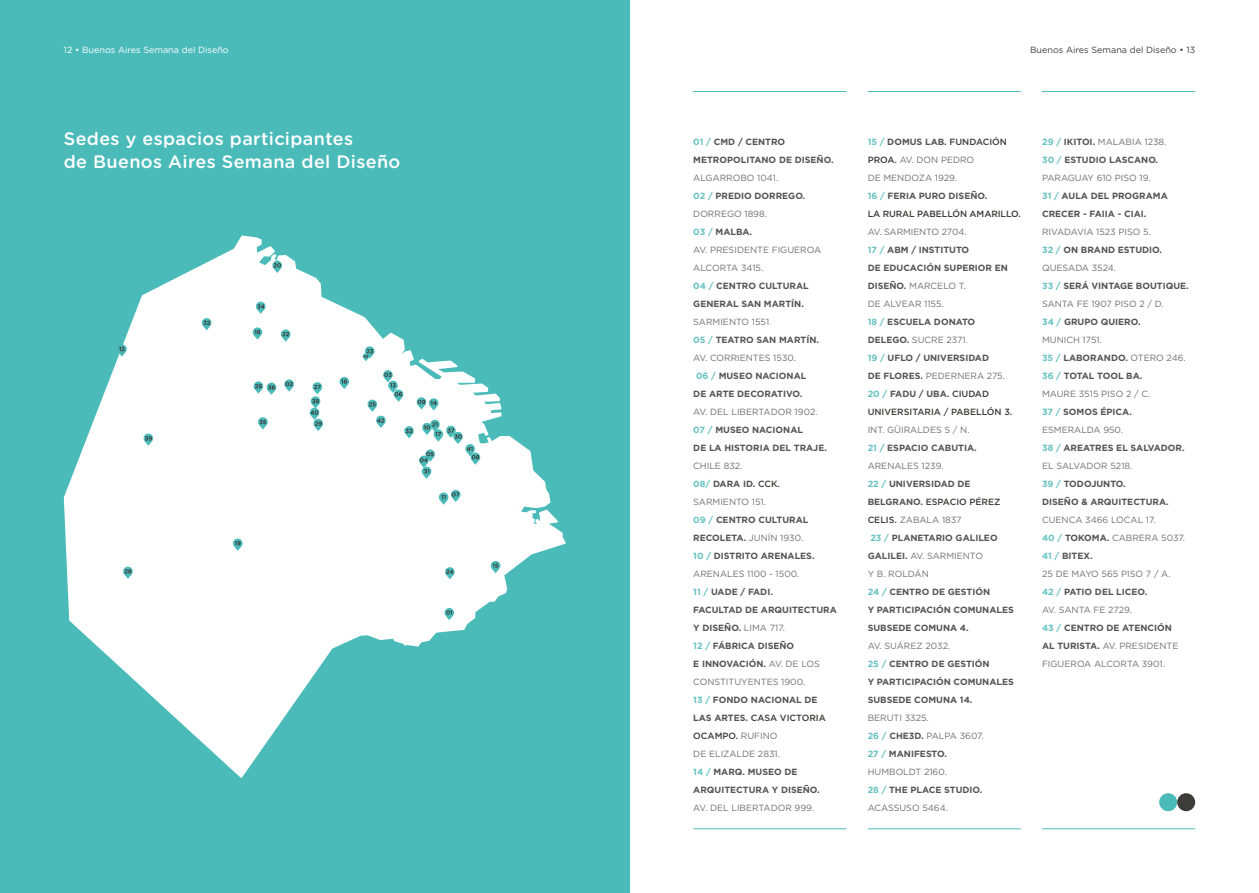
<style>
.page{position:relative;width:1259px;height:893px;background:#fff}
.page>*{position:absolute;margin:0;border:0;box-sizing:border-box;transform-origin:0 0}
.t1{font:500 18px/22.5px "Gotham Rounded";letter-spacing:.02em;color:#fff}
.t2{font:700 9px/18px "Gotham";color:#555454}
.t3{font:9px/18px "Gotham";color:#706f6f}
.t4{font:500 9px/18px "Gotham";letter-spacing:-.01em;color:#3c3c3b}
.t5{font:9px "Gotham Rounded";color:#fff}
.t6{font:9px "Gotham Rounded";color:#3c3c3b}
.s1{color:#68c2c1}
.s2{font-weight:400;color:#706f6f}
.s3{font-weight:400;color:#68c2c1}
.s4{font-weight:500;color:#3c3c3b}
.s5{font-weight:700;color:#68c2c1}
.s6{font-weight:700;color:#555454}
</style>
<div class="page">
<div style="left:0;top:0;width:629px;height:893px;background:#4bbbba"></div>
<hr style="left:693px;top:91px;width:153px;height:1px;background:#4bbbba">
<hr style="left:693px;top:828px;width:153px;height:1px;background:#4bbbba">
<hr style="left:867px;top:91px;width:153px;height:1px;background:#4bbbba">
<hr style="left:867px;top:828px;width:153px;height:1px;background:#4bbbba">
<hr style="left:1042px;top:91px;width:153px;height:1px;background:#4bbbba">
<hr style="left:1042px;top:828px;width:153px;height:1px;background:#4bbbba">
<svg style="left:64px;top:236px;width:502px;height:542px;fill:#fff"></svg>
<svg style="left:444px;top:608px;width:10px;height:12px"></svg>
<svg style="left:284px;top:379px;width:10px;height:13px"></svg>
<svg style="left:491px;top:561px;width:9px;height:12px"></svg>
<svg style="left:339px;top:377px;width:10px;height:12px"></svg>
<svg style="left:253px;top:327px;width:9px;height:13px"></svg>
<svg style="left:233px;top:539px;width:9px;height:12px"></svg>
<svg style="left:439px;top:490px;width:21px;height:15px"></svg>
<svg style="left:281px;top:329px;width:9px;height:13px"></svg>
<svg style="left:445px;top:567px;width:9px;height:12px"></svg>
<svg style="left:123px;top:567px;width:10px;height:12px"></svg>
<svg style="left:202px;top:318px;width:9px;height:12px"></svg>
<svg style="left:256px;top:302px;width:9px;height:12px"></svg>
<svg style="left:258px;top:417px;width:10px;height:12px"></svg>
<svg style="left:254px;top:381px;width:22px;height:14px"></svg>
<svg style="left:144px;top:434px;width:9px;height:12px"></svg>
<svg style="left:310px;top:382px;width:13px;height:49px"></svg>
<svg style="left:367px;top:370px;width:113px;height:109px;background:#e5f2f2"></svg>
<svg style="left:363px;top:346px;width:11px;height:15px"></svg>
<svg style="left:272px;top:261px;width:10px;height:12px"></svg>
<svg style="left:117px;top:344px;width:10px;height:13px"></svg>
<div style="left:1159px;top:793px;width:18px;height:18px;background:#4bbbba;border-radius:50%"></div>
<div style="left:1177px;top:793px;width:18px;height:18px;background:#3c3c3b;border-radius:50%"></div>
<p class="t5" style="left:64px;top:43px;width:166px">12 • Buenos Aires Semana del Diseño</p>
<p class="t6" style="left:1030px;top:43px;width:166px">Buenos Aires Semana del Diseño • 13</p>
<h1 class="t1" style="left:64px;top:127px;width:338px">Sedes y espacios participantes<br>de Buenos Aires Semana del Diseño</h1>
<p class="t2" style="left:693px;top:133px;width:142px"><span class="s1">01 /</span> CMD / CENTRO<br>METROPOLITANO DE DISEÑO.</p>
<p class="t2" style="left:693px;top:169px;width:129px"><span class="s2">ALGARROBO 1041.<br></span><span class="s1">02 /</span> PREDIO DORREGO.<br><span class="s2">DORREGO 1898.<br></span><span class="s1">03 /</span> MALBA.<br><span class="s2">AV. PRESIDENTE FIGUEROA<br>ALCORTA 3415.<br></span><span class="s1">04 /</span> CENTRO CULTURAL<br>GENERAL SAN MARTÍN.<br><span class="s2">SARMIENTO 1551</span><span class="s3">.<br></span><span class="s1">05 /</span> TEATRO SAN MARTÍN.<br><span class="s2">AV. CORRIENTES 1530.<br></span><span class="s1">06 /</span> MUSEO NACIONAL<br>DE ARTE DECORATIVO.</p>
<p class="t2" style="left:693px;top:403px;width:135px"><span class="s2">AV. DEL LIBERTADOR 1902.<br></span><span class="s1">07 /</span> MUSEO NACIONAL<br>DE LA HISTORIA DEL TRAJE.</p>
<p class="t2" style="left:693px;top:457px;width:145px"><span class="s2">CHILE 832.<br></span><span class="s1">08/</span> DARA ID. <span class="s4">CCK.<br></span><span class="s2">SARMIENTO 151.<br></span><span class="s1">09 /</span> CENTRO CULTURAL<br>RECOLETA. <span class="s2">JUNÍN 1930.<br></span><span class="s1">10 /</span> DISTRITO ARENALES.<br><span class="s2">ARENALES 1100 - 1500.<br></span><span class="s1">11 /</span> UADE / FADI.<br>FACULTAD DE ARQUITECTURA<br>Y DISEÑO. <span class="s2">LIMA 717.<br></span><span class="s1">12 /</span> FÁBRICA DISEÑO<br>E INNOVACIÓN. <span class="s2">AV. DE LOS<br>CONSTITUYENTES 1900.<br></span><span class="s1">13 /</span> FONDO NACIONAL DE<br>LAS ARTES. <span class="s4">CASA VICTORIA<br>OCAMPO.</span> <span class="s2">RUFINO<br>DE ELIZALDE 2831.<br></span><span class="s1">14 /</span> MARQ. MUSEO DE<br>ARQUITECTURA Y DISEÑO.</p>
<p class="t3" style="left:693px;top:799px;width:122px">AV. DEL LIBERTADOR 999.</p>
<p class="t4" style="left:867px;top:133px;width:155px"><span class="s5">15 /</span> <span class="s6">DOMUS LAB.</span> FUNDACIÓN<br>PROA. <span class="s2">AV. DON PEDRO<br>DE MENDOZA 1929.<br></span><span class="s5">16 /</span> <span class="s6">FERIA PURO DISEÑO.<br></span>LA RURAL PABELLÓN AMARILLO.</p>
<p class="t2" style="left:867px;top:223px;width:146px"><span class="s2">AV. SARMIENTO 2704.<br></span><span class="s1">17 /</span> ABM / INSTITUTO<br>DE EDUCACIÓN SUPERIOR EN<br>DISEÑO. <span class="s2">MARCELO T.<br>DE ALVEAR 1155.<br></span><span class="s1">18 /</span> ESCUELA DONATO<br>DELEGO. <span class="s2">SUCRE 2371.<br></span><span class="s1">19 /</span> UFLO / UNIVERSIDAD<br>DE FLORES. <span class="s2">PEDERNERA 275.<br></span><span class="s1">20 /</span> FADU / UBA. <span class="s4">CIUDAD<br>UNIVERSITARIA / PABELLÓN 3.</span></p>
<p class="t2" style="left:867px;top:421px;width:148px"><span class="s2">INT. GÜIRALDES S / N.<br></span><span class="s1">21 /</span> ESPACIO CABUTIA.<br><span class="s2">ARENALES 1239.<br></span><span class="s1">22 /</span> UNIVERSIDAD DE<br>BELGRANO. <span class="s4">ESPACIO PÉREZ<br>CELIS.</span> <span class="s2">ZABALA 1837<br></span><span class="s1">23 /</span> PLANETARIO GALILEO<br>GALILEI. <span class="s2">AV. SARMIENTO<br>Y B. ROLDÁN<br></span><span class="s1">24 /</span> CENTRO DE GESTIÓN<br>Y PARTICIPACIÓN COMUNALES<br>SUBSEDE COMUNA 4.</p>
<p class="t2" style="left:867px;top:637px;width:148px"><span class="s2">AV. SUÁREZ 2032.<br></span><span class="s1">25 /</span> CENTRO DE GESTIÓN<br>Y PARTICIPACIÓN COMUNALES<br>SUBSEDE COMUNA 14.</p>
<p class="t3" style="left:867px;top:709px;width:118px">BERUTI 3325.<br><span class="s5">26 /</span> <span class="s6">CHE3D.</span> PALPA 3607.<br><span class="s5">27 /</span> <span class="s6">MANIFESTO.<br></span>HUMBOLDT 2160.<br><span class="s5">28 /</span> <span class="s6">THE PLACE STUDIO.<br></span>ACASSUSO 5464.</p>
<p class="t2" style="left:1042px;top:133px;width:127px"><span class="s1">29 /</span> IKITOI. <span class="s2">MALABIA 1238.<br></span><span class="s1">30 /</span> ESTUDIO LASCANO.<br><span class="s2">PARAGUAY 610 PISO 19.<br></span><span class="s1">31 /</span> AULA DEL PROGRAMA<br>CRECER - FAIIA - CIAI.</p>
<p class="t2" style="left:1042px;top:223px;width:148px"><span class="s2">RIVADAVIA 1523 PISO 5.<br></span><span class="s1">32 /</span> ON BRAND ESTUDIO.<br><span class="s2">QUESADA 3524.<br></span><span class="s1">33 /</span> SERÁ VINTAGE BOUTIQUE.<br><span class="s2">SANTA FE 1907 PISO 2 / D.<br></span><span class="s1">34 /</span> GRUPO QUIERO.<br><span class="s2">MUNICH 1751.<br></span><span class="s1">35 /</span> LABORANDO. <span class="s2">OTERO 246.<br></span><span class="s1">36 /</span> TOTAL TOOL BA.<br><span class="s2">MAURE 3515 PISO 2 / C.<br></span><span class="s1">37 /</span> SOMOS ÉPICA.<br><span class="s2">ESMERALDA 950.<br></span><span class="s1">38 /</span> AREATRES EL SALVADOR.<br><span class="s2">EL SALVADOR 5218.<br></span><span class="s1">39 /</span> TODOJUNTO.<br>DISEÑO &amp; ARQUITECTURA.</p>
<p class="t3" style="left:1042px;top:511px;width:145px">CUENCA 3466 LOCAL 17.<br><span class="s5">40 /</span> <span class="s6">TOKOMA.</span> CABRERA 5037.<br><span class="s5">41 /</span> <span class="s6">BITEX.<br></span>25 DE MAYO 565 PISO 7 / A.<br><span class="s5">42 /</span> <span class="s6">PATIO DEL LICEO.<br></span>AV. SANTA FE 2729.<br><span class="s5">43 /</span> <span class="s6">CENTRO DE ATENCIÓN<br>AL TURISTA.</span> AV. PRESIDENTE<br>FIGUEROA ALCORTA 3901.</p>
</div>
